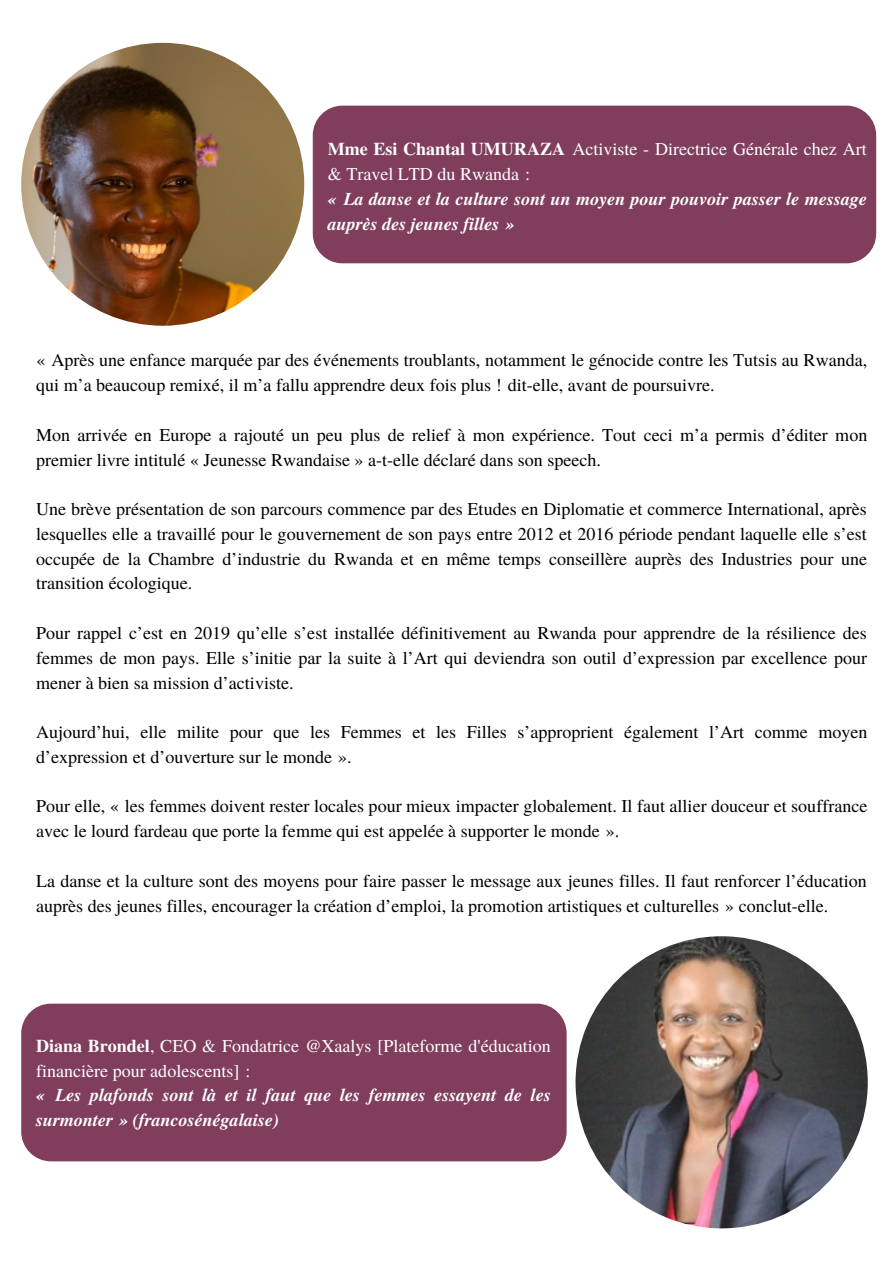
<style>
.page{position:relative;width:894px;height:1264px;background:#fff}
.page>*{position:absolute;margin:0;border:0;box-sizing:border-box;transform-origin:0 0}
.t1{font:18px/24.8px "Te X Gyre Termes";color:#000}
.t2{font:italic 700 18px/24.8px "Te X Gyre Termes";color:#fff}
.t3{font:18px/26px "Te X Gyre Termes";color:#fff}
.s1{font-weight:700}
</style>
<div class="page">
<img style="left:21px;top:43px;width:283px;height:283px;border-radius:50%">
<img style="left:575px;top:936px;width:292px;height:292px;border-radius:50%">
<div style="left:313px;top:106px;width:562px;height:157px;background:#803e5c;border-radius:30px"></div>
<div style="left:21px;top:1003px;width:545px;height:158px;background:#803e5c;border-radius:30px"></div>
<p class="t3" style="left:328px;top:135px;width:540px"><span class="s1">Mme Esi Chantal UMURAZA</span> Activiste - Directrice Générale chez Art &amp; Travel LTD du Rwanda :</p>
<p class="t2" style="left:328px;top:186px;width:540px">« La danse et la culture sont un moyen pour pouvoir passer le message auprès des jeunes filles »</p>
<p class="t1" style="left:36px;top:347px;width:832px">« Après une enfance marquée par des événements troublants, notamment le génocide contre les Tutsis au Rwanda, qui m’a beaucoup remixé, il m’a fallu apprendre deux fois plus ! dit-elle, avant de poursuivre.</p>
<p class="t1" style="left:36px;top:421px;width:832px">Mon arrivée en Europe a rajouté un peu plus de relief à mon expérience. Tout ceci m’a permis d’éditer mon premier livre intitulé « Jeunesse Rwandaise » a-t-elle déclaré dans son speech.</p>
<p class="t1" style="left:36px;top:496px;width:832px;text-align:justify">Une brève présentation de son parcours commence par des Etudes en Diplomatie et commerce International, après lesquelles elle a travaillé pour le gouvernement de son pays entre 2012 et 2016 période pendant laquelle elle s’est occupée de la Chambre d’industrie du Rwanda et en même temps conseillère auprès des Industries pour une transition écologique.</p>
<p class="t1" style="left:36px;top:619px;width:832px;text-align:justify">Pour rappel c’est en 2019 qu’elle s’est installée définitivement au Rwanda pour apprendre de la résilience des femmes de mon pays. Elle s’initie par la suite à l’Art qui deviendra son outil d’expression par excellence pour mener à bien sa mission d’activiste.</p>
<p class="t1" style="left:36px;top:718px;width:832px">Aujourd’hui, elle milite pour que les Femmes et les Filles s’approprient également l’Art comme moyen d’expression et d’ouverture sur le monde ».</p>
<p class="t1" style="left:36px;top:793px;width:832px">Pour elle, « les femmes doivent rester locales pour mieux impacter globalement. Il faut allier douceur et souffrance avec le lourd fardeau que porte la femme qui est appelée à supporter le monde ».</p>
<p class="t1" style="left:36px;top:867px;width:832px">La danse et la culture sont des moyens pour faire passer le message aux jeunes filles. Il faut renforcer l’éducation auprès des jeunes filles, encourager la création d’emploi, la promotion artistiques et culturelles » conclut-elle.</p>
<p class="t3" style="left:36px;top:1032px;width:516px;line-height:24.8px"><span class="s1">Diana Brondel</span>, CEO &amp; Fondatrice @Xaalys [Plateforme d'éducation financière pour adolescents] :</p>
<p class="t2" style="left:36px;top:1082px;width:516px">« Les plafonds sont là et il faut que les femmes essayent de les surmonter » (francosénégalaise)</p>
</div>
